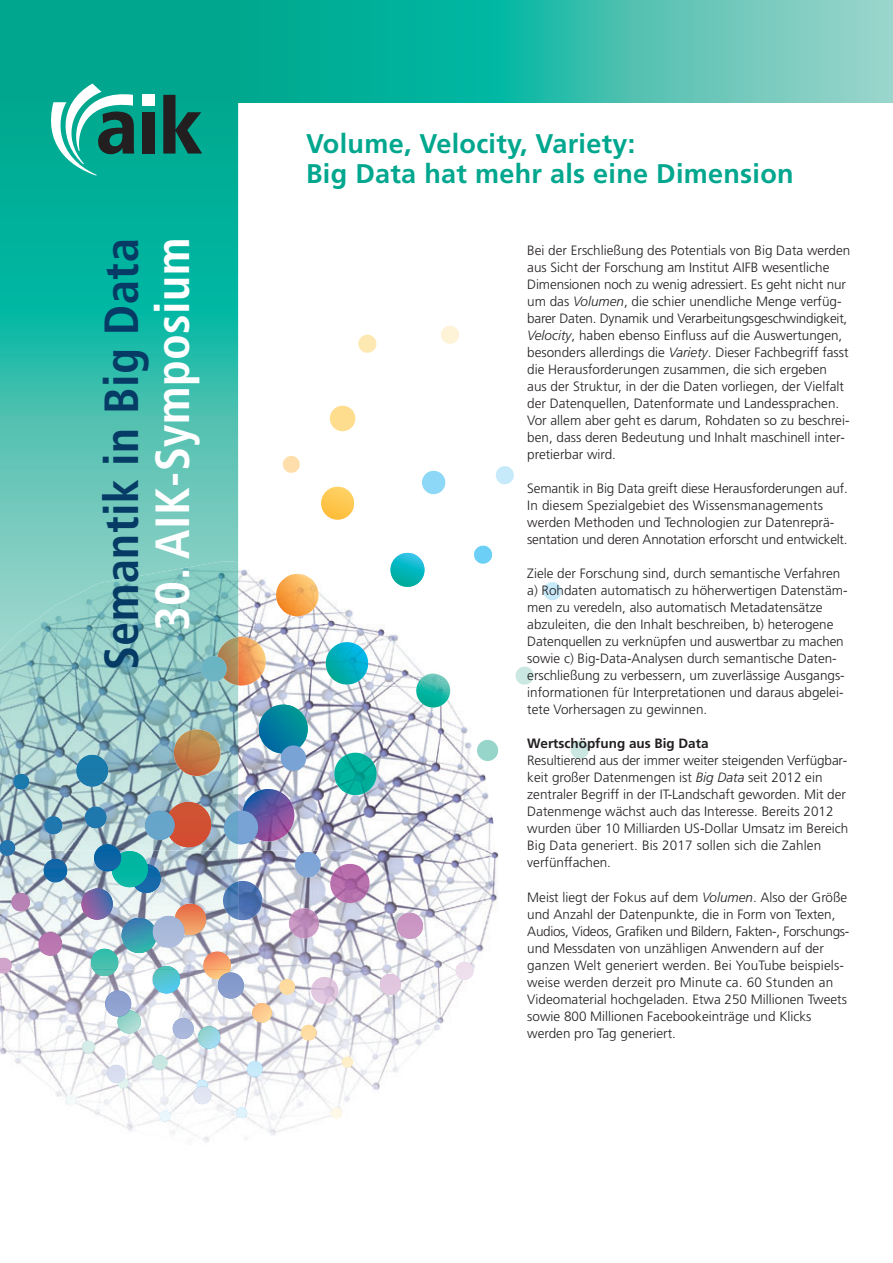
<style>
.page{position:relative;width:893px;height:1263px;background:#fff}
.page>*{position:absolute;margin:0;border:0;box-sizing:border-box;transform-origin:0 0}
.t1{font:900 condensed 79.5px "Frutiger LT Std";color:#231f20}
.t2{font:700 condensed 48px "Frutiger LT Std";letter-spacing:.01em;color:#053b65}
.t3{font:700 condensed 48px "Frutiger LT Std";letter-spacing:.01em;color:#fff}
.t4{font:700 27px/30px "Frutiger LT Std";letter-spacing:.01em;color:#00a78e}
.t5{font:300 13.5px/17px "Frutiger LT Std";color:#231f20}
.t6{font:700 13.5px "Frutiger LT Std";color:#231f20}
.s1{font-family:"Univers";font-weight:700;font-stretch:normal;font-size:81.3px}
.s2{font-style:italic}
</style>
<div class="page">
<img style="left:238px;top:562px;width:256px;height:288px">
<svg style="left:256px;top:701px;width:55px;height:56px;background:#4b9db4"></svg>
<img style="left:276px;top:574px;width:43px;height:42px">
<img style="left:334px;top:753px;width:43px;height:42px">
<svg style="left:321px;top:486px;width:34px;height:34px"></svg>
<img style="left:238px;top:637px;width:28px;height:48px">
<img style="left:326px;top:642px;width:42px;height:43px">
<svg style="left:388px;top:552px;width:39px;height:37px"></svg>
<img style="left:242px;top:789px;width:52px;height:10px">
<img style="left:416px;top:673px;width:34px;height:34px">
<svg style="left:422px;top:470px;width:24px;height:25px"></svg>
<svg style="left:458px;top:621px;width:25px;height:25px"></svg>
<svg style="left:329px;top:405px;width:27px;height:27px"></svg>
<svg style="left:282px;top:456px;width:18px;height:17px"></svg>
<svg style="left:476px;top:738px;width:23px;height:24px"></svg>
<svg style="left:358px;top:334px;width:19px;height:19px"></svg>
<svg style="left:441px;top:326px;width:18px;height:18px"></svg>
<svg style="left:473px;top:545px;width:20px;height:20px"></svg>
<svg style="left:495px;top:466px;width:19px;height:19px"></svg>
<svg style="left:515px;top:666px;width:19px;height:19px"></svg>
<svg style="left:543px;top:582px;width:19px;height:18px"></svg>
<svg style="left:570px;top:740px;width:19px;height:19px"></svg>
<div style="left:0;top:0;width:238px;height:102px;background:#00a78e"></div>
<svg style="left:238px;top:0;width:655px;height:102px;background:#38bdab"></svg>
<div style="left:281px;top:745px;width:25px;height:26px;background:#7aa3d5;border-radius:50%"></div>
<img style="left:0;top:102px;width:238px;height:460px">
<img style="left:0;top:562px;width:238px;height:288px">
<img style="left:13px;top:774px;width:16px;height:15px">
<img style="left:0;top:840px;width:15px;height:10px">
<img style="left:174px;top:729px;width:47px;height:47px">
<img style="left:76px;top:755px;width:32px;height:32px">
<img style="left:201px;top:656px;width:26px;height:26px">
<img style="left:0;top:850px;width:499px;height:292px">
<svg style="left:341px;top:1056px;width:13px;height:12px"></svg>
<svg style="left:331px;top:1107px;width:12px;height:12px"></svg>
<svg style="left:37px;top:799px;width:281px;height:323px"></svg>
<img style="left:330px;top:864px;width:40px;height:39px">
<img style="left:238px;top:881px;width:24px;height:39px">
<img style="left:289px;top:908px;width:30px;height:30px">
<img style="left:397px;top:913px;width:26px;height:26px">
<img style="left:105px;top:990px;width:26px;height:27px">
<img style="left:218px;top:972px;width:26px;height:27px">
<img style="left:311px;top:977px;width:27px;height:27px">
<img style="left:380px;top:974px;width:21px;height:21px">
<img style="left:455px;top:962px;width:19px;height:18px">
<img style="left:107px;top:1065px;width:18px;height:18px">
<img style="left:173px;top:1018px;width:21px;height:21px">
<img style="left:193px;top:1086px;width:19px;height:18px">
<img style="left:295px;top:852px;width:26px;height:25px">
<img style="left:0;top:850px;width:238px;height:119px">
<img style="left:121px;top:918px;width:35px;height:35px">
<img style="left:91px;top:949px;width:27px;height:20px">
<img style="left:134px;top:864px;width:27px;height:29px">
<img style="left:39px;top:932px;width:23px;height:24px">
<img style="left:175px;top:904px;width:31px;height:31px">
<img style="left:157px;top:966px;width:19px;height:3px">
<img style="left:44px;top:859px;width:23px;height:23px">
<img style="left:81px;top:888px;width:32px;height:32px">
<img style="left:11px;top:893px;width:19px;height:18px">
<svg style="left:0;top:957px;width:13px;height:17px"></svg>
<img style="left:0;top:850px;width:15px;height:6px">
<img style="left:153px;top:916px;width:32px;height:32px">
<img style="left:112px;top:851px;width:36px;height:36px">
<img style="left:94px;top:850px;width:27px;height:21px">
<svg style="left:43px;top:84px;width:90px;height:92px"></svg>
<div style="left:142px;top:95px;width:12px;height:11px;background:#fff"></div>
<div style="left:142px;top:112px;width:12px;height:42px;background:#231f20"></div>
<h1 class="t1" style="left:95px;top:80px;width:109px">a<span class="s1">k</span></h1>
<h2 class="t2" style="left:102px;top:670px;width:433px;rotate:-90deg">Semantik in Big Data</h2>
<h2 class="t3" style="left:153px;top:631px;width:395px;rotate:-90deg">30. AIK-Symposium</h2>
<h3 class="t4" style="left:306px;top:131px;width:489px">Volume, Velocity, Variety:<br>Big Data hat mehr als eine Dimension</h3>
<p class="t5" style="left:527px;top:243px;width:324px">Bei der Erschließung des Potentials von Big Data werden aus Sicht der Forschung am Institut AIFB wesentliche Dimensionen noch zu wenig adressiert. Es geht nicht nur um das <span class="s2">Volumen</span>, die schier unendliche Menge verfüg&shy;barer Daten. Dynamik und Verarbeitungsgeschwindigkeit, <span class="s2">Velocity</span>, haben ebenso Einfluss auf die Auswertungen, besonders allerdings die <span class="s2">Variety</span>. Dieser Fachbegriff fasst die Herausforderungen zusammen, die sich ergeben<br>aus der Struktur, in der die Daten vorliegen, der Vielfalt der Datenquellen, Datenformate und Landessprachen.<br>Vor allem aber geht es darum, Rohdaten so zu beschrei&shy;ben, dass deren Bedeutung und Inhalt maschinell inter&shy;pretierbar wird.</p>
<p class="t5" style="left:527px;top:481px;width:322px">Semantik in Big Data greift diese Heraus forderungen auf.<br>In diesem Spezialgebiet des Wissensmanagements werden Methoden und Technologien zur Datenreprä&shy;sentation und deren Annotation erforscht und entwickelt.</p>
<p class="t5" style="left:527px;top:566px;width:322px">Ziele der Forschung sind, durch semantische Verfahren a) Rohdaten automatisch zu höherwertigen Datenstäm&shy;men zu veredeln, also automatisch Meta datensätze abzuleiten, die den Inhalt beschreiben, b) heterogene Datenquellen zu verknüpfen und auswertbar zu machen sowie c) Big-Data-Analysen durch semantische Daten - erschließung zu verbessern, um zuverlässige Ausgangs&shy;informationen für Interpretationen und daraus abgelei&shy;tete Vorhersagen zu gewinnen.</p>
<p class="t6" style="left:527px;top:738px;width:183px">Wertschöpfung aus Big Data</p>
<p class="t5" style="left:527px;top:753px;width:322px">Resultierend aus der immer weiter steigenden Verfügbar&shy;keit großer Datenmengen ist <span class="s2">Big Data</span> seit 2012 ein zentraler Begriff in der IT-Landschaft geworden. Mit der Datenmenge wächst auch das Interesse. Bereits 2012 wurden über 10 Milliarden US-Dollar Umsatz im Bereich Big Data generiert. Bis 2017 sollen sich die Zahlen verfünffachen.</p>
<p class="t5" style="left:527px;top:889px;width:324px">Meist liegt der Fokus auf dem <span class="s2">Volumen</span>. Also der Größe und Anzahl der Datenpunkte, die in Form von Texten, Audios, Videos, Grafiken und Bildern, Fakten-, Forschungs&shy;und Messdaten von unzähligen Anwendern auf der ganzen Welt generiert werden. Bei YouTube beispiels&shy;weise werden derzeit pro Minute ca. 60 Stunden an Videomaterial hochgeladen. Etwa 250 Millionen Tweets sowie 800 Millionen Facebookeinträge und Klicks werden pro Tag generiert.</p>
</div>
